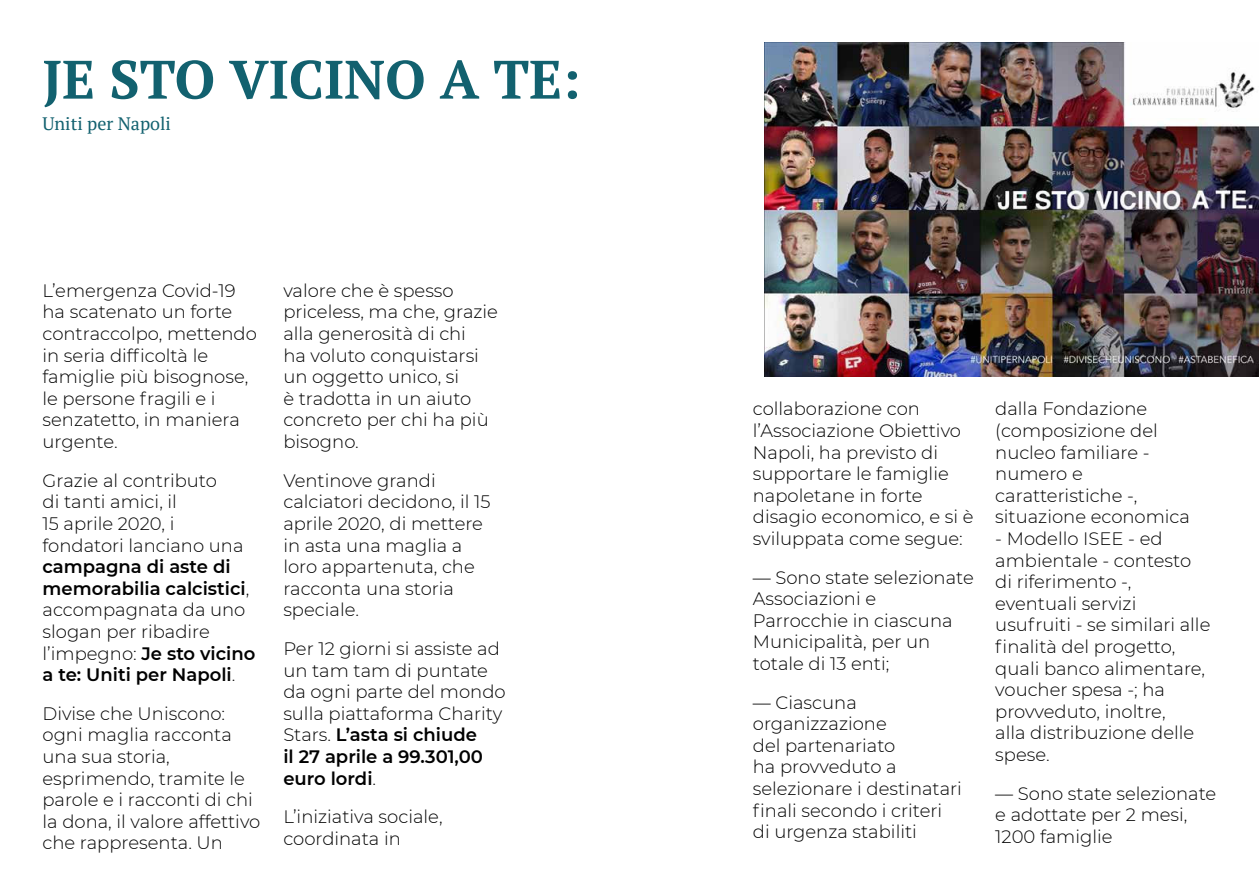
<style>
.page{position:relative;width:1259px;height:893px;background:#fff}
.page>*{position:absolute;margin:0;border:0;box-sizing:border-box;transform-origin:0 0}
.t1{font:700 54px "PT Serif";color:#12616f}
.t2{font:300 18px/21.6px "Montserrat";color:#000}
.t3{font:600 18px/21.6px "Montserrat";color:#000}
.t4{font:18px "PT Serif";color:#12616f}
.s1{font-weight:300}
.s2{font-weight:600}
</style>
<div class="page">
<img style="left:764px;top:43px;width:494px;height:334px">
<h1 class="t1" style="left:43px;top:60px;width:539px">JE STO VICINO A TE:</h1>
<p class="t4" style="left:43px;top:116px;width:130px">Uniti per Napoli</p>
<p class="t2" style="left:43px;top:280px;width:216px">L’emergenza Covid-19 ha scatenato un forte contraccolpo, mettendo in seria difficoltà le famiglie più bisognose, le persone fragili e i senzatetto, in maniera urgente.</p>
<p class="t2" style="left:43px;top:470px;width:202px">Grazie al contributo<br>di tanti amici, il<br>15 aprile 2020, i fondatori lanciano una</p>
<p class="t3" style="left:43px;top:556px;width:214px">campagna di aste di memorabilia calcistici<span class="s1">, accompagnata da uno slogan per ribadire l’impegno:</span> Je sto vicino a te: Uniti per Napoli<span class="s1">.</span></p>
<p class="t2" style="left:43px;top:703px;width:219px">Divise che Uniscono: ogni maglia racconta una sua storia, esprimendo, tramite le parole e i racconti di chi la dona, il valore affettivo che rappresenta. Un</p>
<p class="t2" style="left:283px;top:280px;width:216px">valore che è spesso priceless, ma che, grazie alla generosità di chi<br>ha voluto conquistarsi un oggetto unico, si<br>è tradotta in un aiuto concreto per chi ha più bisogno.</p>
<p class="t2" style="left:283px;top:470px;width:209px">Ventinove grandi calciatori decidono, il 15 aprile 2020, di mettere in asta una maglia a loro appartenuta, che racconta una storia speciale.</p>
<p class="t2" style="left:283px;top:638px;width:224px">Per 12 giorni si assiste ad un tam tam di puntate da ogni parte del mondo sulla piattaforma Charity<br>Stars. <span class="s2">L’asta si chiude<br>il 27 aprile a 99.301,00 euro lordi</span>.</p>
<p class="t2" style="left:283px;top:806px;width:161px">L’iniziativa sociale, coordinata in</p>
<p class="t2" style="left:753px;top:398px;width:222px">collaborazione con l’Associazione Obiettivo<br>Napoli, ha previsto di supportare le famiglie napoletane in forte disagio economico, e si è sviluppata come segue:</p>
<p class="t2" style="left:753px;top:567px;width:222px">— Sono state selezionate<br>Associazioni e<br>Parrocchie in ciascuna<br>Municipalità, per un totale di 13 enti;</p>
<p class="t2" style="left:753px;top:692px;width:211px">— Ciascuna organizzazione<br>del partenariato<br>ha provveduto a selezionare i destinatari finali secondo i criteri di urgenza stabiliti</p>
<p class="t2" style="left:995px;top:398px;width:196px">dalla Fondazione (composizione del nucleo familiare - numero e caratteristiche -, situazione economica</p>
<p class="t2" style="left:995px;top:528px;width:217px">- Modello ISEE - ed ambientale - contesto di riferimento -, eventuali servizi usufruiti - se similari alle finalità del progetto, quali banco alimentare, voucher spesa -; ha provveduto, inoltre,<br>alla distribuzione delle spese.</p>
<p class="t2" style="left:995px;top:783px;width:222px">— Sono state selezionate e adottate per 2 mesi,<br>1200 famiglie</p>
</div>
